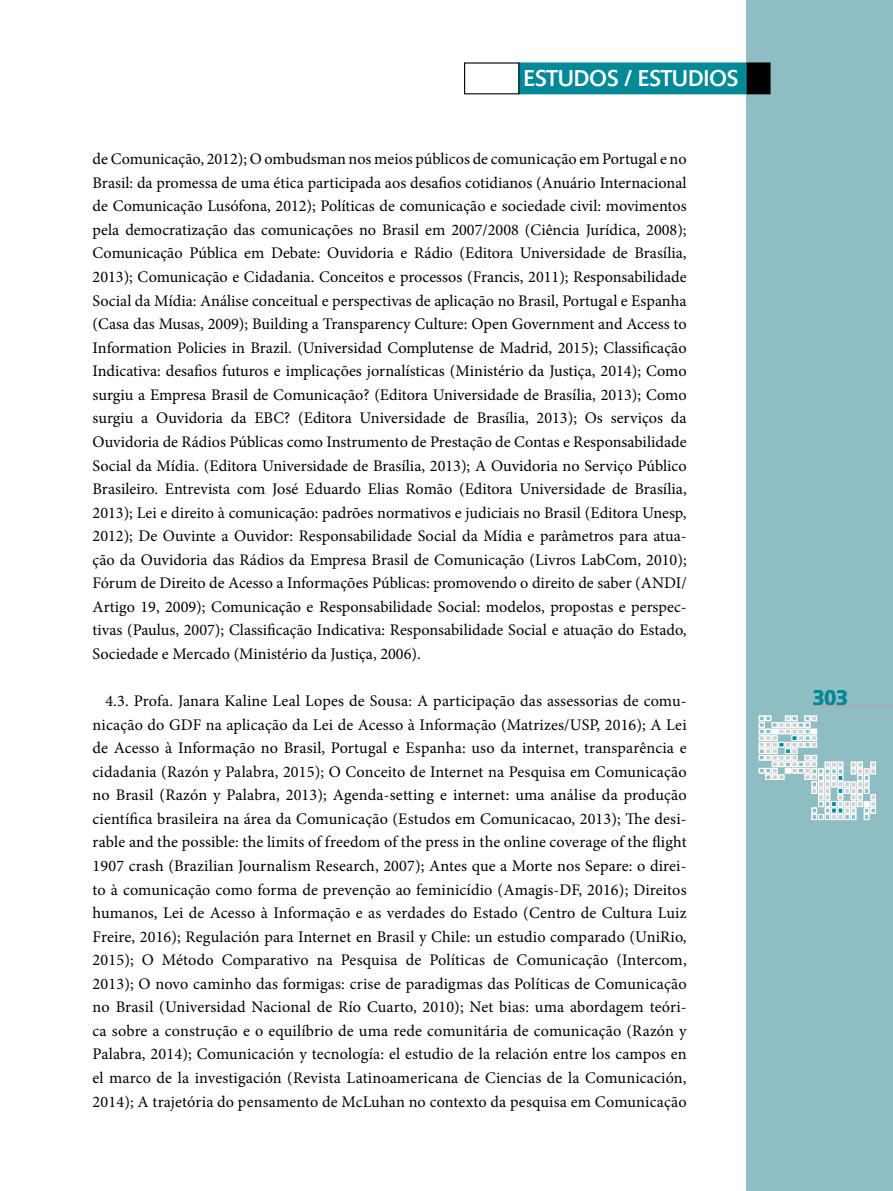
<style>
.page{position:relative;width:893px;height:1191px;background:#fff}
.page>*{position:absolute;margin:0;border:0;box-sizing:border-box;transform-origin:0 0}
.t1{font:22.5px "Delta";letter-spacing:.01em;color:#fff;scale:.95 1}
.t2{font:700 21px "Frutiger";color:#008996}
.t3{font:16.2px/23.5px "Minion Pro";letter-spacing:.005em;color:#000;text-align:justify}
</style>
<div class="page">
<div style="left:746px;top:0;width:147px;height:1191px;background:#8ebec4"></div>
<hr style="left:814px;top:705px;width:79px;height:1px;background:#fff">
<svg style="left:755px;top:716px;width:121px;height:103px"></svg>
<div style="left:518px;top:62px;width:228px;height:32px;background:#008996;border:2px solid #008996"></div>
<div style="left:746px;top:62px;width:25px;height:32px;background:#000;border:2px solid #000"></div>
<div style="left:464px;top:62px;width:55px;height:32px;border:1px solid #000"></div>
<h1 class="t1" style="left:524px;top:65px;width:227px">ESTUDOS / ESTUDIOS</h1>
<p class="t3" style="left:93px;top:147px;width:596px">de Comunicação, 2012); O ombudsman nos meios públicos de comunicação em Portugal e no Brasil: da promessa de uma ética participada aos desafios cotidianos (Anuário Internacional de Comunicação Lusófona, 2012); Políticas de comunicação e sociedade civil: movimentos pela democratização das comunicações no Brasil em 2007/2008 (Ciência Jurídica, 2008); Comunicação Pública em Debate: Ouvidoria e Rádio (Editora Universidade de Brasília, 2013); Comunicação e Cidadania. Conceitos e processos (Francis, 2011); Responsabilidade Social da Mídia: Análise conceitual e perspectivas de aplicação no Brasil, Portugal e Espanha (Casa das Musas, 2009); Building a Transparency Culture: Open Government and Access to Information Policies in Brazil. (Universidad Complutense de Madrid, 2015); Classificação Indicativa: desafios futuros e implicações jornalísticas (Ministério da Justiça, 2014); Como surgiu a Empresa Brasil de Comunicação? (Editora Universidade de Brasília, 2013); Como surgiu a Ouvidoria da EBC? (Editora Universidade de Brasília, 2013); Os serviços da Ouvidoria de Rádios Públicas como Instrumento de Prestação de Contas e Responsabilidade Social da Mídia. (Editora Universidade de Brasília, 2013); A Ouvidoria no Serviço Público Brasileiro. Entrevista com José Eduardo Elias Romão (Editora Universidade de Brasília, 2013); Lei e direito à comunicação: padrões normativos e judiciais no Brasil (Editora Unesp, 2012); De Ouvinte a Ouvidor: Responsabilidade Social da Mídia e parâmetros para atua&shy;ção da Ouvidoria das Rádios da Empresa Brasil de Comunicação (Livros LabCom, 2010); Fórum de Direito de Acesso a Informações Públicas: promovendo o direito de saber (ANDI/ Artigo 19, 2009); Comunicação e Responsabilidade Social: modelos, propostas e perspec&shy;tivas (Paulus, 2007); Classificação Indicativa: Responsabilidade Social e atuação do Estado, Sociedade e Mercado (Ministério da Justiça, 2006).</p>
<p class="t3" style="left:93px;top:689px;width:596px;text-indent:13px">4.3. Profa. Janara Kaline Leal Lopes de Sousa: A participação das assessorias de comu&shy;nicação do GDF na aplicação da Lei de Acesso à Informação (Matrizes/USP, 2016); A Lei de Acesso à Informação no Brasil, Portugal e Espanha: uso da internet, transparência e cidadania (Razón y Palabra, 2015); O Conceito de Internet na Pesquisa em Comunicação no Brasil (Razón y Palabra, 2013); Agenda-setting e internet: uma análise da produção científica brasileira na área da Comunicação (Estudos em Comunicacao, 2013); The desi&shy;rable and the possible: the limits of freedom of the press in the online coverage of the flight 1907 crash (Brazilian Journalism Research, 2007); Antes que a Morte nos Separe: o direi&shy;to à comunicação como forma de prevenção ao feminicídio (Amagis-DF, 2016); Direitos humanos, Lei de Acesso à Informação e as verdades do Estado (Centro de Cultura Luiz Freire, 2016); Regulación para Internet en Brasil y Chile: un estudio comparado (UniRio, 2015); O Método Comparativo na Pesquisa de Políticas de Comunicação (Intercom, 2013); O novo caminho das formigas: crise de paradigmas das Políticas de Comunicação no Brasil (Universidad Nacional de Río Cuarto, 2010); Net bias: uma abordagem teóri&shy;ca sobre a construção e o equilíbrio de uma rede comunitária de comunicação (Razón y Palabra, 2014); Comunicación y tecnología: el estudio de la relación entre los campos en el marco de la investigación (Revista Latinoamericana de Ciencias de la Comunicación, 2014); A trajetória do pensamento de McLuhan no contexto da pesquisa em Comunicação</p>
<p class="t2" style="left:813px;top:685px;width:37px">303</p>
</div>
